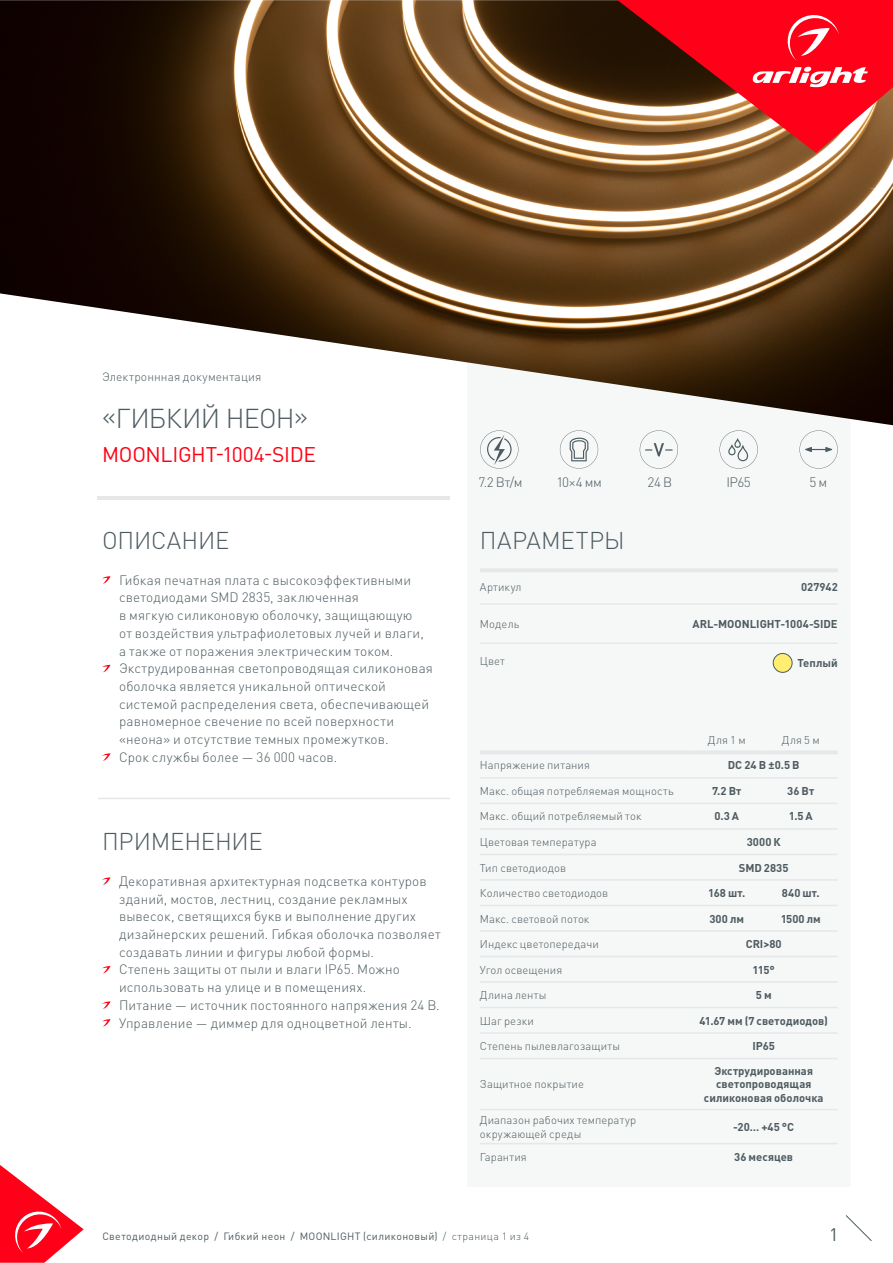
<style>
.page{position:relative;width:893px;height:1263px;background:#fff}
.page>*{position:absolute;margin:0;border:0;box-sizing:border-box;transform-origin:0 0}
.t1{font:300 27px "DIN Pro";letter-spacing:-.035em;color:#4d5b60}
.t2{font:300 24px "DIN Pro";letter-spacing:-.005em;color:#4d5b60}
.t3{font:300 24px "DIN Pro";letter-spacing:.015em;color:#4d5b60}
.t4{font:21px "DIN Pro";letter-spacing:-.015em;color:#ff0013}
.t5{font:18px "DIN Pro";color:#4d5b60}
.t6{font:300 13.5px/17.7px "DIN Pro";letter-spacing:.01em;color:#4d5b60}
.t7{font:300 12px "DIN Pro";letter-spacing:.01em;color:#4d5b60}
.t8{font:300 11.25px/13.5px "DIN Pro";letter-spacing:.01em;color:#4d5b60}
.t9{font:700 11.25px/13.5px "DIN Pro";color:#4d5b60;text-align:center}
.t10{font:10.5px "DIN Pro";letter-spacing:.035em;color:#4d5b60}
.s1{font-weight:300}
</style>
<div class="page">
<div style="left:480px;top:445px;width:358px;height:700px;background:#f6f7f7"></div>
<img style="left:0;top:0;width:893px;height:425px">
<svg style="left:617px;top:0;width:276px;height:153px"></svg>
<svg style="left:0;top:1165px;width:84px;height:98px"></svg>
<svg style="left:845px;top:1215px;width:27px;height:26px"></svg>
<svg style="left:102px;top:576px;width:9px;height:8px"></svg>
<svg style="left:102px;top:665px;width:9px;height:7px"></svg>
<svg style="left:102px;top:753px;width:9px;height:8px"></svg>
<svg style="left:102px;top:877px;width:9px;height:8px"></svg>
<svg style="left:102px;top:966px;width:9px;height:7px"></svg>
<svg style="left:102px;top:1001px;width:9px;height:8px"></svg>
<svg style="left:102px;top:1019px;width:9px;height:7px"></svg>
<hr style="left:98px;top:497px;width:352px;height:3px;background:#e5e7e8">
<hr style="left:98px;top:798px;width:352px;height:1px;background:#e5e7e8">
<svg style="left:640px;top:430px;width:38px;height:39px"></svg>
<hr style="left:480px;top:568px;width:208px;height:4px;background:#e5e7e8">
<hr style="left:688px;top:568px;width:150px;height:4px;background:#e5e7e8">
<hr style="left:480px;top:603px;width:208px;height:2px;background:#e5e7e8">
<hr style="left:688px;top:603px;width:150px;height:2px;background:#e5e7e8">
<hr style="left:480px;top:642px;width:208px;height:2px;background:#e5e7e8">
<hr style="left:688px;top:642px;width:150px;height:2px;background:#e5e7e8">
<div style="left:773px;top:653px;width:19px;height:19px;background:#ffee70;border-radius:50%"></div>
<div style="left:773px;top:653px;width:19px;height:19px;border:1px solid #4d5b60;border-radius:50%"></div>
<hr style="left:480px;top:777px;width:210px;height:2px;background:#e5e7e8">
<hr style="left:690px;top:777px;width:74px;height:2px;background:#e5e7e8">
<hr style="left:764px;top:777px;width:74px;height:2px;background:#e5e7e8">
<hr style="left:480px;top:803px;width:210px;height:1px;background:#e5e7e8">
<hr style="left:690px;top:803px;width:74px;height:1px;background:#e5e7e8">
<hr style="left:764px;top:803px;width:74px;height:1px;background:#e5e7e8">
<hr style="left:480px;top:828px;width:210px;height:2px;background:#e5e7e8">
<hr style="left:690px;top:828px;width:74px;height:2px;background:#e5e7e8">
<hr style="left:764px;top:828px;width:74px;height:2px;background:#e5e7e8">
<hr style="left:480px;top:854px;width:210px;height:1px;background:#e5e7e8">
<hr style="left:690px;top:854px;width:74px;height:1px;background:#e5e7e8">
<hr style="left:764px;top:854px;width:74px;height:1px;background:#e5e7e8">
<hr style="left:480px;top:879px;width:210px;height:2px;background:#e5e7e8">
<hr style="left:690px;top:879px;width:74px;height:2px;background:#e5e7e8">
<hr style="left:764px;top:879px;width:74px;height:2px;background:#e5e7e8">
<hr style="left:480px;top:905px;width:210px;height:1px;background:#e5e7e8">
<hr style="left:690px;top:905px;width:74px;height:1px;background:#e5e7e8">
<hr style="left:764px;top:905px;width:74px;height:1px;background:#e5e7e8">
<hr style="left:480px;top:930px;width:210px;height:2px;background:#e5e7e8">
<hr style="left:690px;top:930px;width:74px;height:2px;background:#e5e7e8">
<hr style="left:764px;top:930px;width:74px;height:2px;background:#e5e7e8">
<hr style="left:480px;top:956px;width:210px;height:1px;background:#e5e7e8">
<hr style="left:690px;top:956px;width:74px;height:1px;background:#e5e7e8">
<hr style="left:764px;top:956px;width:74px;height:1px;background:#e5e7e8">
<hr style="left:480px;top:981px;width:210px;height:2px;background:#e5e7e8">
<hr style="left:690px;top:981px;width:74px;height:2px;background:#e5e7e8">
<hr style="left:764px;top:981px;width:74px;height:2px;background:#e5e7e8">
<hr style="left:480px;top:1007px;width:210px;height:1px;background:#e5e7e8">
<hr style="left:690px;top:1007px;width:74px;height:1px;background:#e5e7e8">
<hr style="left:764px;top:1007px;width:74px;height:1px;background:#e5e7e8">
<hr style="left:480px;top:1032px;width:210px;height:2px;background:#e5e7e8">
<hr style="left:690px;top:1032px;width:74px;height:2px;background:#e5e7e8">
<hr style="left:764px;top:1032px;width:74px;height:2px;background:#e5e7e8">
<hr style="left:480px;top:1058px;width:210px;height:1px;background:#e5e7e8">
<hr style="left:690px;top:1058px;width:74px;height:1px;background:#e5e7e8">
<hr style="left:764px;top:1058px;width:74px;height:1px;background:#e5e7e8">
<hr style="left:480px;top:1109px;width:210px;height:1px;background:#e5e7e8">
<hr style="left:690px;top:1109px;width:74px;height:1px;background:#e5e7e8">
<hr style="left:764px;top:1109px;width:74px;height:1px;background:#e5e7e8">
<hr style="left:480px;top:1143px;width:210px;height:1px;background:#e5e7e8">
<hr style="left:690px;top:1143px;width:74px;height:1px;background:#e5e7e8">
<hr style="left:764px;top:1143px;width:74px;height:1px;background:#e5e7e8">
<hr style="left:480px;top:750px;width:210px;height:4px;background:#e5e7e8">
<hr style="left:690px;top:750px;width:74px;height:4px;background:#e5e7e8">
<hr style="left:764px;top:750px;width:74px;height:4px;background:#e5e7e8">
<svg style="left:719px;top:430px;width:39px;height:39px"></svg>
<svg style="left:480px;top:430px;width:38px;height:39px"></svg>
<svg style="left:560px;top:430px;width:38px;height:39px"></svg>
<svg style="left:799px;top:430px;width:39px;height:39px"></svg>
<p class="t7" style="left:102px;top:369px;width:161px">Электроннная документация</p>
<h1 class="t1" style="left:102px;top:400px;width:208px">«ГИБКИЙ НЕОН»</h1>
<h3 class="t4" style="left:102px;top:440px;width:215px">MOONLIGHT-1004-SIDE</h3>
<h2 class="t2" style="left:102px;top:524px;width:129px">ОПИСАНИЕ</h2>
<p class="t6" style="left:119px;top:570px;width:315px">Гибкая печатная плата с высокоэффективными светодиодами SMD 2835, заключенная<br>в мягкую силиконовую оболочку, защищающую<br>от воздействия ультрафиолетовых лучей и влаги, а также от поражения электрическим током.<br>Экструдированная светопроводящая силиконовая оболочка является уникальной оптической системой распределения света, обеспечивающей равномерное свечение по всей поверхности «неона» и отсутствие темных промежутков.<br>Срок службы более — 36 000 часов.</p>
<h2 class="t2" style="left:102px;top:825px;width:162px">ПРИМЕНЕНИЕ</h2>
<p class="t6" style="left:119px;top:871px;width:323px">Декоративная архитектурная подсветка контуров зданий, мостов, лестниц, создание рекламных вывесок, светящихся букв и выполнение других дизайнерских решений. Гибкая оболочка позволяет создавать линии и фигуры любой формы.<br>Степень защиты от пыли и влаги IP65. Можно использовать на улице и в помещениях.<br>Питание — источник постоянного напряжения 24 В.<br>Управление — диммер для одноцветной ленты.</p>
<p class="t6" style="left:478px;top:472px;width:46px">7.2 Вт/м</p>
<p class="t6" style="left:556px;top:473px;width:47px">10×4 мм</p>
<p class="t6" style="left:726px;top:473px;width:26px">IP65</p>
<p class="t6" style="left:809px;top:473px;width:19px">5 м</p>
<p class="t6" style="left:647px;top:473px;width:26px">24 В</p>
<h2 class="t3" style="left:480px;top:524px;width:146px">ПАРАМЕТРЫ</h2>
<p class="t8" style="left:480px;top:580px;width:43px">Артикул</p>
<p class="t9" style="left:801px;top:580px;width:38px">027942</p>
<p class="t8" style="left:480px;top:617px;width:41px">Модель</p>
<p class="t9" style="left:692px;top:617px;width:147px">ARL-MOONLIGHT-1004-SIDE</p>
<p class="t8" style="left:480px;top:653px;width:26px">Цвет</p>
<p class="t9" style="left:797px;top:656px;width:42px">Теплый</p>
<p class="t8" style="left:708px;top:733px;width:39px">Для 1 м</p>
<p class="t8" style="left:782px;top:733px;width:39px">Для 5 м</p>
<p class="t8" style="left:480px;top:758px;width:112px">Напряжение питания</p>
<p class="t9" style="left:728px;top:758px;width:73px">DC 24 В ±0.5 В</p>
<p class="t8" style="left:480px;top:784px;width:195px">Макс. общая потребляемая мощность</p>
<p class="t9" style="left:712px;top:784px;width:31px">7.2 Вт</p>
<p class="t9" style="left:787px;top:784px;width:29px">36 Вт</p>
<p class="t8" style="left:480px;top:809px;width:163px">Макс. общий потребляемый ток</p>
<p class="t9" style="left:714px;top:809px;width:26px">0.3 А</p>
<p class="t9" style="left:789px;top:809px;width:26px">1.5 А</p>
<p class="t8" style="left:480px;top:835px;width:118px">Цветовая температура</p>
<p class="t9" style="left:747px;top:835px;width:35px">3000 К</p>
<p class="t8" style="left:480px;top:860px;width:88px">Тип светодиодов</p>
<p class="t9" style="left:739px;top:860px;width:51px">SMD 2835</p>
<p class="t8" style="left:480px;top:886px;width:130px">Количество светодиодов</p>
<p class="t9" style="left:708px;top:886px;width:39px">168 шт.</p>
<p class="t9" style="left:782px;top:886px;width:39px">840 шт.</p>
<p class="t8" style="left:480px;top:911px;width:111px">Макс. световой поток</p>
<p class="t9" style="left:709px;top:911px;width:36px">300 лм</p>
<p class="t9" style="left:781px;top:911px;width:42px">1500 лм</p>
<p class="t8" style="left:480px;top:937px;width:120px">Индекс цветопередачи</p>
<p class="t9" style="left:746px;top:937px;width:37px">CRI&gt;80</p>
<p class="t8" style="left:480px;top:962px;width:84px">Угол освещения</p>
<p class="t9" style="left:753px;top:962px;width:24px">115°</p>
<p class="t8" style="left:480px;top:988px;width:68px">Длина ленты</p>
<p class="t9" style="left:756px;top:988px;width:17px">5 м</p>
<p class="t8" style="left:480px;top:1013px;width:56px">Шаг резки</p>
<p class="t9" style="left:699px;top:1013px;width:130px">41.67 мм (7 светодиодов)</p>
<p class="t8" style="left:480px;top:1039px;width:142px">Степень пылевлагозащиты</p>
<p class="t9" style="left:752px;top:1039px;width:24px">IP65</p>
<p class="t8" style="left:480px;top:1077px;width:106px">Защитное покрытие</p>
<p class="t9" style="left:704px;top:1063px;width:121px">Экструдированная светопроводящая силиконовая оболочка</p>
<p class="t8" style="left:480px;top:1113px;width:158px">Диапазон рабочих температур окружающей среды</p>
<p class="t9" style="left:733px;top:1120px;width:62px">-20… +45 °С</p>
<p class="t8" style="left:480px;top:1149px;width:48px">Гарантия</p>
<p class="t9" style="left:734px;top:1149px;width:60px">36 месяцев</p>
<p class="t10" style="left:102px;top:1229px;width:428px">Светодиодный декор / Гибкий неон / MOONLIGHT (силиконовый) <span class="s1">/ страница 1 из 4</span></p>
<h3 class="t5" style="left:829px;top:1222px;width:11px">1</h3>
</div>
